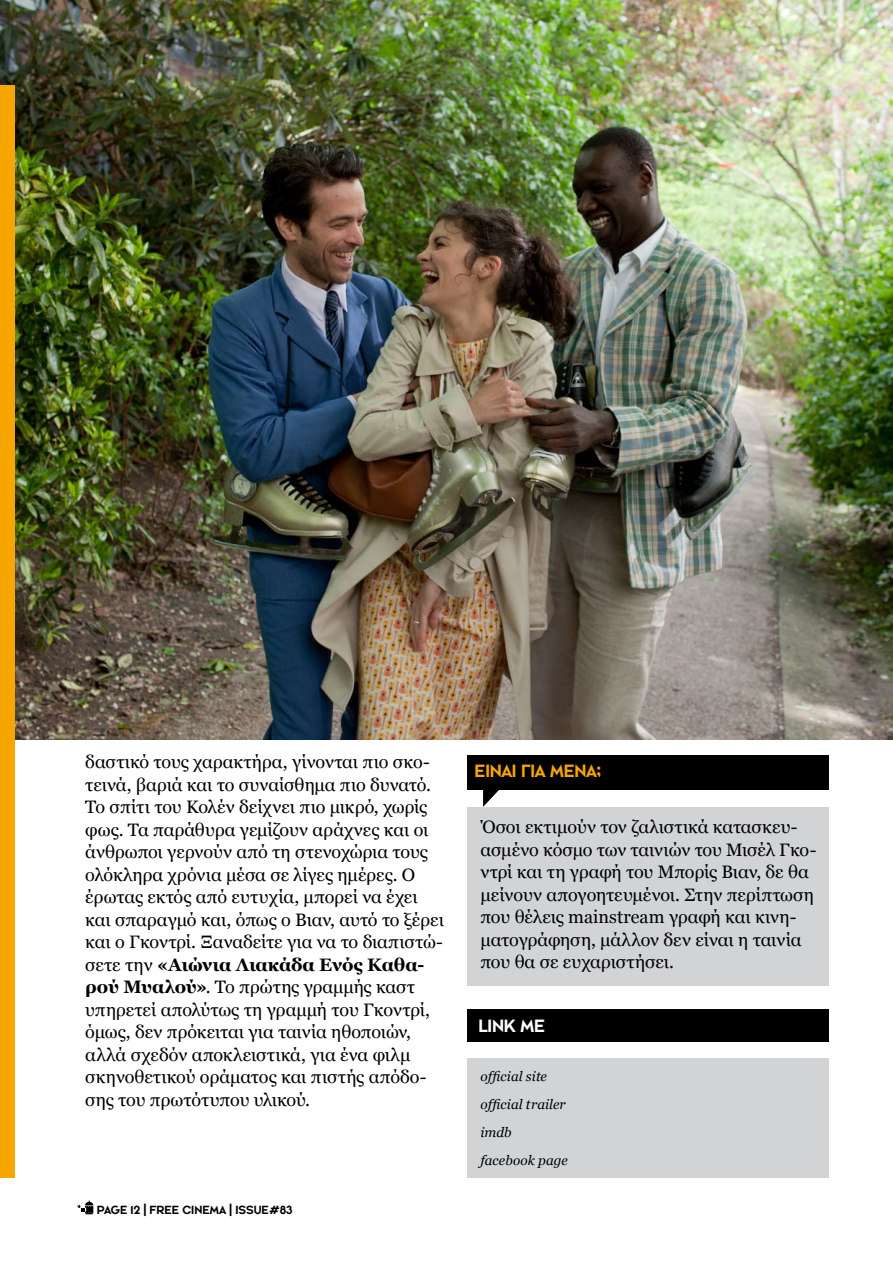
<style>
.page{position:relative;width:893px;height:1263px;background:#fff}
.page>*{position:absolute;margin:0;border:0;box-sizing:border-box;transform-origin:0 0}
.t1{font:18px/22.5px "Georgia";letter-spacing:-.005em;color:#000}
.t2{font:18px "F Cinematica";letter-spacing:-.02em;color:#f7a600}
.t3{font:18px "F Cinematica";letter-spacing:-.015em;color:#fff}
.t4{font:italic 13.5px/28px "Georgia";letter-spacing:.005em;color:#000}
.t5{font:12px "F Cinematica";letter-spacing:-.01em;color:#000}
.s1{font-weight:700}
</style>
<div class="page">
<svg style="left:77px;top:1200px;width:16px;height:14px"></svg>
<img style="left:0;top:0;width:893px;height:740px">
<div style="left:468px;top:755px;width:361px;height:35px;background:#000"></div>
<svg style="left:483px;top:790px;width:16px;height:17px"></svg>
<div style="left:468px;top:807px;width:361px;height:178px;background:#d1d3d4"></div>
<div style="left:468px;top:1058px;width:361px;height:120px;background:#d1d3d4"></div>
<div style="left:468px;top:1009px;width:361px;height:33px;background:#000"></div>
<div style="left:0;top:85px;width:15px;height:1093px;background:#f7a600"></div>
<p class="t1" style="left:85px;top:751px;width:360px">δαστικό τους χαρακτήρα, γίνονται πιο σκο&shy;τεινά, βαριά και το συναίσθημα πιο δυνατό.<br>Το σπίτι του Κολέν δείχνει πιο μικρό, χωρίς φως. Τα παράθυρα γεμίζουν αράχνες και οι άνθρωποι γερνούν από τη στενοχώρια τους ολόκληρα χρόνια μέσα σε λίγες ημέρες. Ο έρωτας εκτός από ευτυχία, μπορεί να έχει και σπαραγμό και, όπως ο Βιαν, αυτό το ξέρει και ο Γκοντρί. Ξαναδείτε για να το διαπιστώ&shy;σετε την <span class="s1">«Αιώνια Λιακάδα Ενός Καθα&shy;ρού Μυαλού»</span>. Το πρώτης γραμμής καστ υπηρετεί απολύτως τη γραμμή του Γκοντρί, όμως, δεν πρόκειται για ταινία ηθοποιών, αλλά σχεδόν αποκλειστικά, για ένα φιλμ σκηνοθετικού οράματος και πιστής απόδο&shy;σης του πρωτότυπου υλικού.</p>
<p class="t5" style="left:97px;top:1203px;width:197px">PAGE 12 | FREE CINEMA | ISSUE#83</p>
<p class="t2" style="left:475px;top:761px;width:129px">ΕΙΝΑΙ ΓΙΑ ΜΕΝΑ;</p>
<p class="t1" style="left:480px;top:816px;width:337px">Όσοι εκτιμούν τον ζαλιστικά κατασκευ&shy;ασμένο κόσμο των ταινιών του Μισέλ Γκο&shy;ντρί και τη γραφή του Μπορίς Βιαν, δε θα μείνουν απογοητευμένοι. Στην περίπτωση που θέλεις mainstream γραφή και κινη&shy;ματογράφηση, μάλλον δεν είναι η ταινία που θα σε ευχαριστήσει.</p>
<p class="t3" style="left:478px;top:1015px;width:68px">LINK ME</p>
<p class="t4" style="left:480px;top:1062px;width:89px">official site official trailer imdb facebook page</p>
</div>
